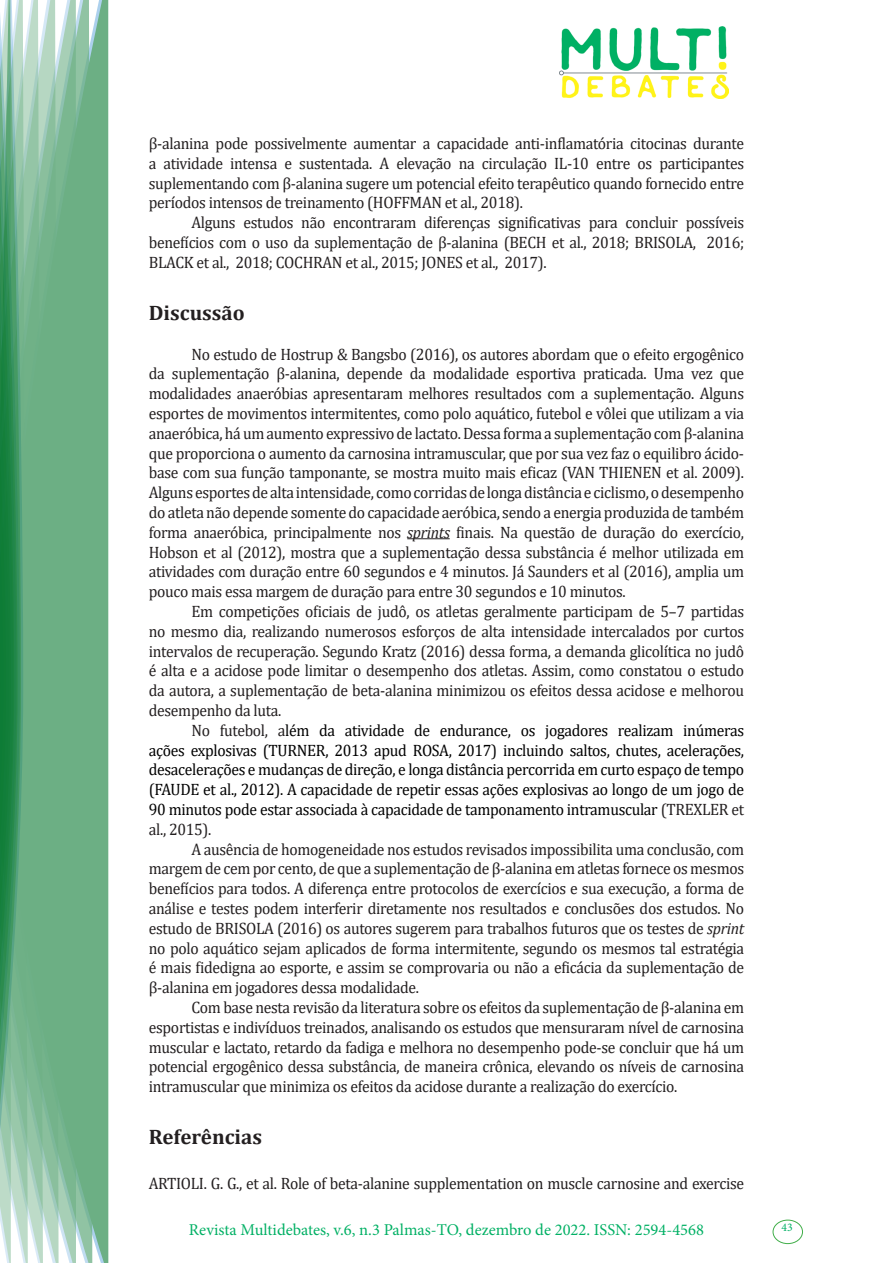
<style>
.page{position:relative;width:893px;height:1263px;background:#fff}
.page>*{position:absolute;margin:0;border:0;box-sizing:border-box;transform-origin:0 0}
.Titulo_2{font:700 21px "Cambria";color:#231f20}
.texto{font:16.5px/19.8px "Cambria";letter-spacing:-.02em;color:#231f20;text-align:justify;scale:.95 1}
.texto-2{font:16.5px/19.8px "Cambria";letter-spacing:-.02em;color:#000;text-align:justify;scale:.95 1}
.t1{font:16.5px "Minion Pro";color:#00b064}
.t2{font:11.7px "Minion Pro";color:#00b064}
.s1{font-style:italic}
.s2{color:#231f20}
</style>
<div class="page">
<img style="left:559px;top:26px;width:169px;height:72px">
<div style="left:95px;top:0;width:14px;height:1263px;background:#6caf84"></div>
<svg style="left:79px;top:0;width:16px;height:1263px;background:#71b289"></svg>
<svg style="left:62px;top:0;width:17px;height:1263px;background:#75b48c"></svg>
<svg style="left:45px;top:0;width:17px;height:1263px;background:#7cb792"></svg>
<svg style="left:30px;top:0;width:15px;height:1263px;background:#80ba96"></svg>
<svg style="left:0;top:0;width:30px;height:1263px;background:#61a97f"></svg>
<div style="left:772px;top:1219px;width:31px;height:25px;border:1px solid #40ae49;border-radius:50%"></div>
<hr style="left:407px;top:538px;width:43px;height:1px;background:#231f20">
<p class="texto" style="left:149px;top:133px;width:628px">β-alanina pode possivelmente aumentar a capacidade anti-inflamatória citocinas durante a atividade intensa e sustentada. A elevação na circulação IL-10 entre os participantes suplementando com β-alanina sugere um potencial efeito terapêutico quando fornecido entre períodos intensos de treinamento (HOFFMAN et al., 2018).</p>
<p class="texto" style="left:149px;top:213px;width:628px;text-indent:43px">Alguns estudos não encontraram diferenças significativas para concluir possíveis benefícios com o uso da suplementação de β-alanina (BECH et al., 2018; BRISOLA, 2016; BLACK et al., 2018; COCHRAN et al., 2015; JONES et al., 2017).</p>
<p class="Titulo_2" style="left:149px;top:298px;width:97px">Discussão</p>
<p class="texto" style="left:149px;top:344px;width:628px;text-indent:43px">No estudo de Hostrup &amp; Bangsbo (2016), os autores abordam que o efeito ergogênico da suplementação β-alanina, depende da modalidade esportiva praticada. Uma vez que modalidades anaeróbias apresentaram melhores resultados com a suplementação. Alguns esportes de movimentos intermitentes, como polo aquático, futebol e vôlei que utilizam a via anaeróbica, há um aumento expressivo de lactato. Dessa forma a suplementação com β-alanina que proporciona o aumento da carnosina intramuscular, que por sua vez faz o equilibro ácido&shy;base com sua função tamponante, se mostra muito mais eficaz (VAN THIENEN et al. 2009).<br>Alguns esportes de alta intensidade, como corridas de longa distância e ciclismo, o desempenho do atleta não depende somente do capacidade aeróbica, sendo a energia produzida de também forma anaeróbica, principalmente nos <span class="s1">sprints</span> finais. Na questão de duração do exercício, Hobson et al (2012), mostra que a suplementação dessa substância é melhor utilizada em atividades com duração entre 60 segundos e 4 minutos. Já Saunders et al (2016), amplia um pouco mais essa margem de duração para entre 30 segundos e 10 minutos.</p>
<p class="texto" style="left:149px;top:601px;width:628px;text-indent:43px">Em competições oficiais de judô, os atletas geralmente participam de 5–7 partidas no mesmo dia, realizando numerosos esforços de alta intensidade intercalados por curtos intervalos de recuperação. Segundo Kratz (2016) dessa forma, a demanda glicolítica no judô é alta e a acidose pode limitar o desempenho dos atletas. Assim, como constatou o estudo da autora, a suplementação de beta-alanina minimizou os efeitos dessa acidose e melhorou desempenho da luta.</p>
<p class="texto-2" style="left:149px;top:720px;width:628px;text-indent:43px"><span class="s2">No futebol, a</span>lém da atividade de endurance, os jogadores realizam inúmeras ações explosivas (TURNER, 2013 apud ROSA, 2017) incluindo saltos, chutes, acelerações, desacelerações e mudanças de direção, e longa distância percorrida em curto espaço de tempo (FAUDE et al., 2012). A capacidade de repetir essas ações explosivas ao longo de um jogo de 90 minutos pode estar associada à capacidade de tamponamento intramuscular <span class="s2">(TREXLER et al., 2015).</span></p>
<p class="texto" style="left:149px;top:839px;width:628px;text-indent:43px">A ausência de homogeneidade nos estudos revisados impossibilita uma conclusão, com margem de cem por cento, de que a suplementação de β-alanina em atletas fornece os mesmos benefícios para todos. A diferença entre protocolos de exercícios e sua execução, a forma de análise e testes podem interferir diretamente nos resultados e conclusões dos estudos. No estudo de BRISOLA (2016) os autores sugerem para trabalhos futuros que os testes de <span class="s1">sprint </span>no polo aquático sejam aplicados de forma intermitente, segundo os mesmos tal estratégia é mais fidedigna ao esporte, e assim se comprovaria ou não a eficácia da suplementação de β-alanina em jogadores dessa modalidade.</p>
<p class="texto" style="left:149px;top:997px;width:628px;text-indent:43px">Com base nesta revisão da literatura sobre os efeitos da suplementação de β-alanina em esportistas e indivíduos treinados, analisando os estudos que mensuraram nível de carnosina muscular e lactato, retardo da fadiga e melhora no desempenho pode-se concluir que há um potencial ergogênico dessa substância, de maneira crônica, elevando os níveis de carnosina intramuscular que minimiza os efeitos da acidose durante a realização do exercício.</p>
<p class="Titulo_2" style="left:149px;top:1122px;width:115px">Referências</p>
<p class="texto" style="left:149px;top:1174px;width:628px">ARTIOLI. G. G., et al. Role of beta-alanine supplementation on muscle carnosine and exercise</p>
<p class="t1" style="left:189px;top:1218px;width:517px">Revista Multidebates, v.6, n.3 Palmas-TO, dezembro de 2022. ISSN: 2594-4568</p>
<p class="t2" style="left:781px;top:1219px;width:13px">43</p>
</div>
